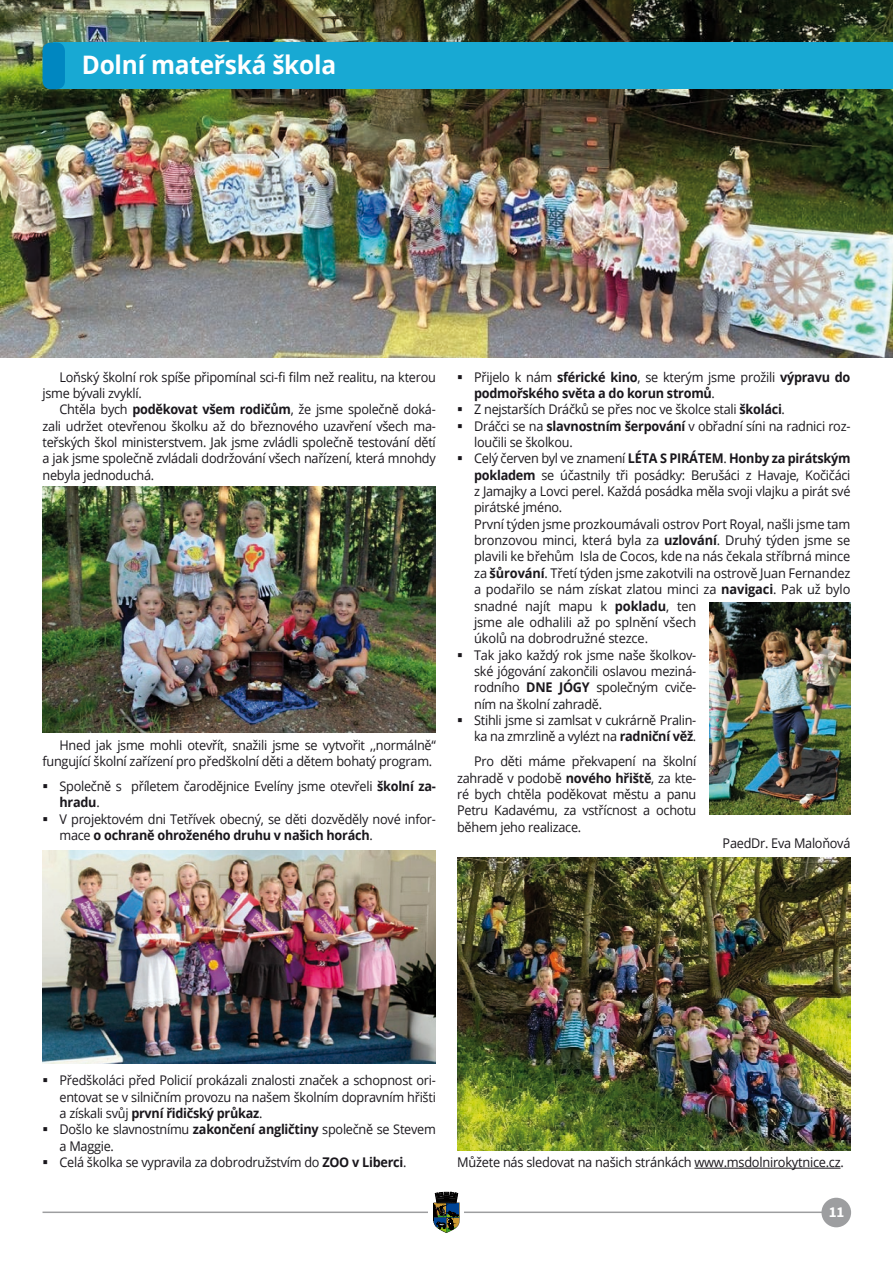
<style>
.page{position:relative;width:893px;height:1263px;background:#fff}
.page>*{position:absolute;margin:0;border:0;box-sizing:border-box;transform-origin:0 0}
.Nadpis_H1{font:700 25.5px "Open Sans";letter-spacing:-.01em;color:#fff;scale:.96 1}
.t1{font:700 15px "Source Sans Pro";color:#fff}
.AAA_Odsazený{font:13.35px/16.4px "Open Sans";letter-spacing:-.02em;color:#1a171c;scale:.95 1}
.AAA_Body_Text{font:13.35px/16.4px "Open Sans";letter-spacing:-.02em;color:#1a171c;text-align:justify;scale:.95 1}
.AAA_Odsazený-2{font:13.35px/16.4px "Open Sans";letter-spacing:-.02em;color:#1a171c;scale:.96 1}
.t2{font:700 13.35px/16.4px "Open Sans";letter-spacing:-.02em;color:#1a171c;scale:.95 1}
.AAA_Neodsazený{font:13.35px "Open Sans";letter-spacing:-.02em;color:#1a171c;scale:.96 1}
.s1{font-weight:700}
.s2{font-weight:400}
</style>
<div class="page">
<hr style="left:43px;top:1211px;width:807px;height:2px;background:#9d9ea0">
<div style="left:429px;top:1192px;width:35px;height:42px;background:#fff"></div>
<svg style="left:433px;top:1192px;width:27px;height:41px"></svg>
<div style="left:821px;top:1198px;width:30px;height:29px;background:#9d9ea0;border-radius:50%"></div>
<img style="left:0;top:0;width:893px;height:358px">
<div style="left:54px;top:43px;width:839px;height:46px;background:#18a9d3"></div>
<div style="left:43px;top:43px;width:22px;height:46px;background:#0087c1;border-radius:9px"></div>
<hr style="left:694px;top:1168px;width:146px;height:1px;background:#1a171c">
<img style="left:43px;top:487px;width:393px;height:245px">
<img style="left:43px;top:851px;width:393px;height:213px">
<img style="left:457px;top:858px;width:393px;height:292px">
<img style="left:709px;top:603px;width:141px;height:212px">
<p class="Nadpis_H1" style="left:82px;top:47px;width:266px">Dolní mateřská škola</p>
<p class="AAA_Body_Text" style="left:43px;top:368px;width:416px;text-indent:17px">Loňský školní rok spíše připomínal sci-fi film než realitu, na kterou jsme bývali zvyklí.</p>
<p class="AAA_Body_Text" style="left:43px;top:401px;width:416px;text-indent:17px">Chtěla bych <span class="s1">poděkovat všem rodičům</span>, že jsme společně doká&shy;zali udržet otevřenou školku až do březnového uzavření všech ma&shy;teřských škol ministerstvem. Jak jsme zvládli společně testování dětí a jak jsme společně zvládali dodržování všech nařízení, která mnohdy nebyla jednoduchá.</p>
<p class="AAA_Body_Text" style="left:43px;top:736px;width:416px;text-align:right">Hned jak jsme mohli otevřít, snažili jsme se vytvořit ,,normálně“ fungující školní zařízení pro předškolní děti a dětem bohatý program.</p>
<p class="AAA_Odsazený" style="left:60px;top:778px;width:398px">Společně s příletem čarodějnice Evelíny jsme otevřeli <span class="s1">školní za&shy;hradu</span>.</p>
<p class="AAA_Odsazený" style="left:60px;top:810px;width:398px">V projektovém dni Tetřívek obecný, se děti dozvěděly nové infor&shy;mace <span class="s1">o ochraně ohroženého druhu v našich horách</span>.</p>
<p class="t2" style="left:474px;top:368px;width:398px"><span class="s2">Přijelo k nám</span> sférické kino<span class="s2">, se kterým jsme prožili</span> výpravu do podmořského světa a do korun stromů<span class="s2">.</span></p>
<p class="AAA_Odsazený" style="left:474px;top:401px;width:329px">Z nejstarších Dráčků se přes noc ve školce stali <span class="s1">školáci</span>.</p>
<p class="AAA_Odsazený" style="left:474px;top:417px;width:398px">Dráčci se na <span class="s1">slavnostním šerpování</span> v obřadní síni na radnici roz&shy;loučili se školkou.</p>
<p class="AAA_Odsazený" style="left:474px;top:450px;width:398px;text-align:justify">Celý červen byl ve znamení <span class="s1">LÉTA S PIRÁTEM</span>. <span class="s1">Honby za pirátským pokladem</span> se účastnily tři posádky: Berušáci z Havaje, Kočičáci z Jamajky a Lovci perel. Každá posádka měla svoji vlajku a pirát své pirátské jméno.</p>
<p class="AAA_Odsazený-2" style="left:474px;top:515px;width:393px">První týden jsme prozkoumávali ostrov Port Royal, našli jsme tam bronzovou minci, která byla za <span class="s1">uzlování</span>. Druhý týden jsme se plavili ke břehům Isla de Cocos, kde na nás čekala stříbrná mince za <span class="s1">šůrování</span>. Třetí týden jsme zakotvili na ostrově Juan Fernandez a podařilo se nám získat zlatou minci za <span class="s1">navigaci</span>. Pak už bylo snadné najít mapu k <span class="s1">pokladu</span>, ten<br>jsme ale odhalili až po splnění všech<br>úkolů na dobrodružné stezce.</p>
<p class="AAA_Odsazený" style="left:474px;top:646px;width:235px;text-align:justify">Tak jako každý rok jsme naše školkov&shy;ské jógování zakončili oslavou meziná&shy;rodního <span class="s1">DNE JÓGY</span> společným cviče&shy;ním na školní zahradě.</p>
<p class="AAA_Odsazený" style="left:474px;top:712px;width:235px">Stihli jsme si zamlsat v cukrárně Pralin&shy;ka na zmrzlině a vylézt na <span class="s1">radniční věž</span>.</p>
<p class="AAA_Body_Text" style="left:457px;top:753px;width:253px;text-indent:17px">Pro děti máme překvapení na školní zahradě v podobě <span class="s1">nového hřiště</span>, za kte&shy;ré bych chtěla poděkovat městu a panu Petru Kadavému, za vstřícnost a ochotu během jeho realizace.</p>
<p class="AAA_Body_Text" style="left:723px;top:834px;width:136px">PaedDr. Eva Maloňová</p>
<p class="AAA_Odsazený" style="left:60px;top:1072px;width:398px;text-align:justify">Předškoláci před Policií prokázali znalosti značek a schopnost ori&shy;entovat se v silničním provozu na našem školním dopravním hřišti a získali svůj <span class="s1">první řidičský průkaz</span>.</p>
<p class="AAA_Odsazený" style="left:60px;top:1121px;width:398px">Došlo ke slavnostnímu <span class="s1">zakončení angličtiny</span> společně se Stevem a Maggie.</p>
<p class="AAA_Odsazený" style="left:60px;top:1154px;width:367px">Celá školka se vypravila za dobrodružstvím do <span class="s1">ZOO v Liberci</span>.</p>
<p class="AAA_Neodsazený" style="left:457px;top:1153px;width:404px">Můžete nás sledovat na našich stránkách www.msdolnirokytnice.cz.</p>
<p class="t1" style="left:829px;top:1201px;width:17px">11</p>
</div>
